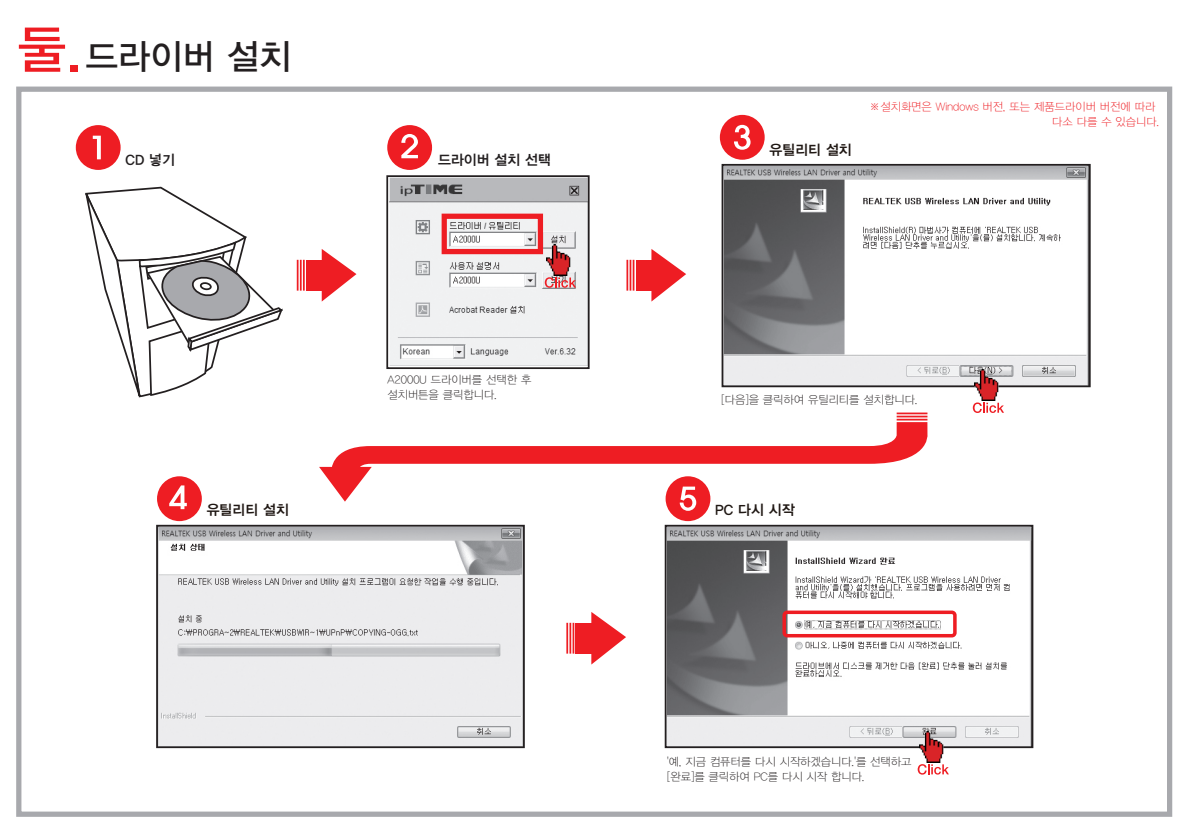
<style>
.page{position:relative;width:1191px;height:834px;background:#fff}
.page>*{position:absolute;margin:0;border:0;box-sizing:border-box;transform-origin:0 0}
.t1{font:35px "YDIYGO330";color:#231f20}
.t2{font:14px "YDIYGO340";color:#201814}
.t3{font:14px "YDIYGO340";color:#231f20}
.t4{font:11.2px/15.4px "YDIYGO310";color:#231f20}
.t5{font:11.2px/15.4px "YDIYGO310";color:#ee1d23}
.s1{font-size:52.5px;color:#ee1d23}
</style>
<div class="page">
<img style="left:389px;top:178px;width:197px;height:188px">
<img style="left:724px;top:167px;width:363px;height:217px">
<img style="left:667px;top:527px;width:363px;height:218px">
<img style="left:159px;top:527px;width:363px;height:218px">
<div style="left:16px;top:86px;width:1156px;height:730px;border:5px solid #a8a9ad"></div>
<div style="left:306px;top:260px;width:20px;height:30px;background:#ee1d23"></div>
<svg style="left:322px;top:249px;width:34px;height:52px"></svg>
<hr style="left:303px;top:260px;width:2px;height:30px;background:#ee1d23">
<hr style="left:300px;top:260px;width:2px;height:30px;background:#ee1d23">
<hr style="left:297px;top:260px;width:1px;height:30px;background:#ee1d23">
<div style="left:636px;top:260px;width:19px;height:30px;background:#ee1d23"></div>
<svg style="left:651px;top:249px;width:35px;height:52px"></svg>
<hr style="left:632px;top:260px;width:2px;height:30px;background:#ee1d23">
<hr style="left:629px;top:260px;width:2px;height:30px;background:#ee1d23">
<hr style="left:626px;top:260px;width:2px;height:30px;background:#ee1d23">
<div style="left:575px;top:622px;width:20px;height:31px;background:#ee1d23"></div>
<svg style="left:591px;top:612px;width:35px;height:52px"></svg>
<hr style="left:572px;top:622px;width:2px;height:31px;background:#ee1d23">
<hr style="left:569px;top:622px;width:2px;height:31px;background:#ee1d23">
<hr style="left:566px;top:622px;width:2px;height:31px;background:#ee1d23">
<svg style="left:85px;top:186px;width:198px;height:212px"></svg>
<div style="left:76px;top:125px;width:45px;height:45px;background:#ee1d23;border-radius:50%"></div>
<svg style="left:93px;top:136px;width:8px;height:23px"></svg>
<div style="left:387px;top:125px;width:45px;height:45px;background:#ee1d23;border-radius:50%"></div>
<svg style="left:401px;top:134px;width:17px;height:24px"></svg>
<div style="left:720px;top:115px;width:44px;height:45px;background:#ee1d23;border-radius:50%"></div>
<svg style="left:734px;top:125px;width:16px;height:25px"></svg>
<div style="left:665px;top:476px;width:45px;height:45px;background:#ee1d23;border-radius:50%"></div>
<div style="left:157px;top:476px;width:45px;height:45px;background:#ee1d23;border-radius:50%"></div>
<svg style="left:169px;top:485px;width:18px;height:24px"></svg>
<div style="left:386px;top:175px;width:203px;height:194px;border:2px solid #231f20"></div>
<div style="left:721px;top:164px;width:369px;height:223px;border:2px solid #231f20"></div>
<div style="left:156px;top:524px;width:369px;height:224px;border:2px solid #231f20"></div>
<div style="left:664px;top:524px;width:369px;height:224px;border:2px solid #231f20"></div>
<div style="left:441px;top:213px;width:102px;height:41px;border:5px solid #ee1d23"></div>
<img style="left:546px;top:244px;width:25px;height:31px">
<svg style="left:545px;top:277px;width:31px;height:11px"></svg>
<img style="left:974px;top:369px;width:25px;height:31px">
<svg style="left:972px;top:402px;width:32px;height:11px"></svg>
<img style="left:919px;top:731px;width:25px;height:31px">
<svg style="left:917px;top:764px;width:32px;height:10px"></svg>
<div style="left:782px;top:610px;width:174px;height:27px;border:4px solid #ee1d23;border-radius:3px"></div>
<svg style="left:319px;top:422px;width:609px;height:88px"></svg>
<hr style="left:896px;top:418px;width:31px;height:2px;background:#ee1d23">
<hr style="left:896px;top:415px;width:31px;height:2px;background:#ee1d23">
<hr style="left:896px;top:412px;width:31px;height:2px;background:#ee1d23">
<h1 class="t1" style="left:18px;top:37px;width:275px"><span class="s1">둘.</span>드라이버 설치</h1>
<p class="t3" style="left:125px;top:151px;width:51px">CD 넣기</p>
<p class="t3" style="left:438px;top:151px;width:114px">드라이버 설치 선택</p>
<p class="t2" style="left:207px;top:502px;width:84px">유틸리티 설치</p>
<p class="t4" style="left:387px;top:372px;width:145px">A2000U 드라이버를 선택한 후 설치버튼을 클릭합니다.</p>
<p class="t2" style="left:769px;top:141px;width:84px">유틸리티 설치</p>
<p class="t5" style="left:1052px;top:99px;width:109px;text-indent:-183px">※설치화면은 Windows 버전, 또는 제품드라이버 버전에 따라 다소 다를 수 있습니다.</p>
<p class="t4" style="left:721px;top:392px;width:198px">[다음]을 클릭하여 유틸리티를 설치합니다.</p>
<p class="t2" style="left:715px;top:502px;width:81px">PC 다시 시작</p>
<p class="t4" style="left:667px;top:754px;width:246px">'예, 지금 컴퓨터를 다시 시작하겠습니다.'를 선택하고 [완료]를 클릭하여 PC를 다시 시작 합니다.</p>
</div>
